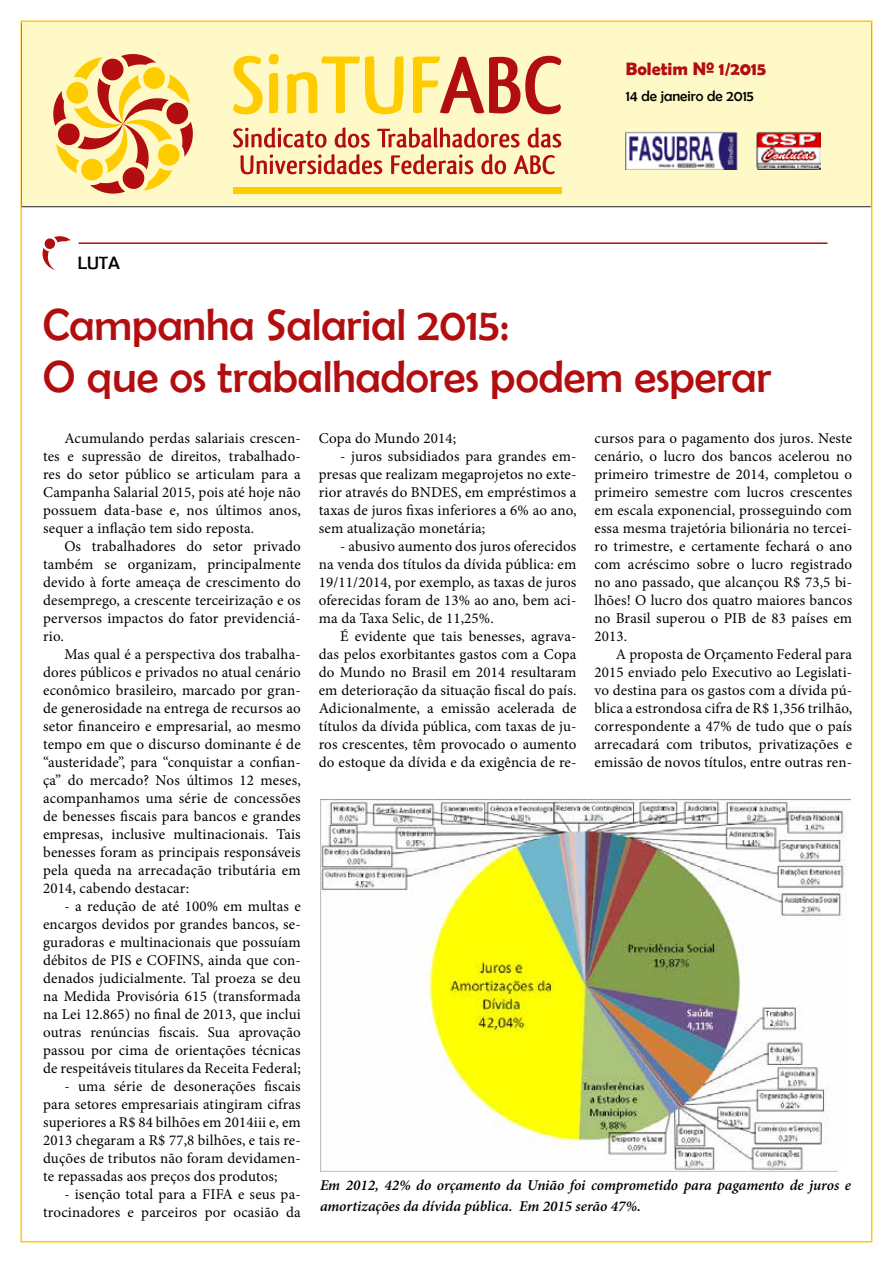
<style>
.page{position:relative;width:893px;height:1263px;background:#fff}
.page>*{position:absolute;margin:0;border:0;box-sizing:border-box;transform-origin:0 0}
.t1{font:45px/52.5px "Berlin Sans FB";color:#b20e10}
.t2{font:700 18px "Berlin Sans FB Demi";color:#b20e10}
.t3{font:18px "Berlin Sans FB";color:#000}
.t4{font:15px/18px "Minion Pro";letter-spacing:.01em;color:#000;text-align:justify}
.t5{font:italic 600 15px/21px "Minion Pro";letter-spacing:-.005em;color:#000}
.t6{font:15px "Berlin Sans FB";color:#000}
</style>
<div class="page">
<div style="left:22px;top:22px;width:849px;height:184px;background:#fff9c7"></div>
<svg style="left:53px;top:54px;width:140px;height:140px"></svg>
<svg style="left:233px;top:56px;width:30px;height:58px"></svg>
<svg style="left:269px;top:54px;width:10px;height:59px"></svg>
<svg style="left:286px;top:56px;width:117px;height:58px"></svg>
<svg style="left:413px;top:56px;width:148px;height:58px"></svg>
<div style="left:233px;top:188px;width:328px;height:6px;background:#fc0"></div>
<svg style="left:233px;top:127px;width:94px;height:21px"></svg>
<svg style="left:335px;top:127px;width:35px;height:21px"></svg>
<svg style="left:377px;top:127px;width:143px;height:21px"></svg>
<svg style="left:528px;top:127px;width:33px;height:21px"></svg>
<svg style="left:240px;top:154px;width:142px;height:20px"></svg>
<svg style="left:391px;top:154px;width:82px;height:20px"></svg>
<svg style="left:481px;top:154px;width:25px;height:20px"></svg>
<svg style="left:514px;top:155px;width:41px;height:19px"></svg>
<img style="left:626px;top:131px;width:195px;height:39px">
<div style="left:44px;top:238px;width:11px;height:11px;background:#b20e10;border-radius:5px"></div>
<svg style="left:42px;top:248px;width:13px;height:22px"></svg>
<svg style="left:54px;top:236px;width:17px;height:6px"></svg>
<hr style="left:79px;top:242px;width:748px;height:2px;background:#b20e10">
<img style="left:320px;top:799px;width:531px;height:373px">
<p class="t3" style="left:78px;top:253px;width:44px">LUTA</p>
<p class="t2" style="left:626px;top:59px;width:142px">Boletim Nº 1/2015</p>
<p class="t6" style="left:626px;top:88px;width:130px">14 de janeiro de 2015</p>
<h1 class="t1" style="left:43px;top:298px;width:730px">Campanha Salarial 2015:<br>O que os trabalhadores podem esperar</h1>
<p class="t4" style="left:43px;top:429px;width:259px;text-indent:21px">Acumulando perdas salariais crescen&shy;tes e supressão de direitos, trabalhado&shy;res do setor público se articulam para a Campanha Salarial 2015, pois até hoje não possuem data-base e, nos últimos anos, sequer a inflação tem sido reposta.</p>
<p class="t4" style="left:43px;top:537px;width:259px;text-indent:21px">Os trabalhadores do setor privado também se organizam, principalmente devido à forte ameaça de crescimento do desemprego, a crescente terceirização e os perversos impactos do fator previdenciá&shy;rio.</p>
<p class="t4" style="left:43px;top:645px;width:259px;text-indent:21px">Mas qual é a perspectiva dos trabalha&shy;dores públicos e privados no atual cenário econômico brasileiro, marcado por gran&shy;de generosidade na entrega de recursos ao setor financeiro e empresarial, ao mesmo tempo em que o discurso dominante é de “austeridade”, para “conquistar a confian&shy;ça” do mercado? Nos últimos 12 meses, acompanhamos uma série de concessões de benesses fiscais para bancos e grandes empresas, inclusive multinacionais. Tais benesses foram as principais responsáveis pela queda na arrecadação tributária em 2014, cabendo destacar:</p>
<p class="t4" style="left:43px;top:897px;width:259px;text-indent:21px">- a redução de até 100% em multas e encargos devidos por grandes bancos, se&shy;guradoras e multinacionais que possuíam débitos de PIS e COFINS, ainda que con&shy;denados judicialmente. Tal proeza se deu na Medida Provisória 615 (transformada na Lei 12.865) no final de 2013, que inclui outras renúncias fiscais. Sua aprovação passou por cima de orientações técnicas de respeitáveis titulares da Receita Federal;</p>
<p class="t4" style="left:43px;top:1077px;width:259px;text-indent:21px">- uma série de desonerações fiscais para setores empresariais atingiram cifras superiores a R$ 84 bilhões em 2014iii e, em 2013 chegaram a R$ 77,8 bilhões, e tais re&shy;duções de tributos não foram devidamen&shy;te repassadas aos preços dos produtos;</p>
<p class="t4" style="left:43px;top:1185px;width:259px;text-align:right">- isenção total para a FIFA e seus pa&shy;trocinadores e parceiros por ocasião da</p>
<p class="t4" style="left:319px;top:429px;width:139px">Copa do Mundo 2014;</p>
<p class="t4" style="left:319px;top:447px;width:259px;text-indent:21px">- juros subsidiados para grandes em&shy;presas que realizam megaprojetos no exte&shy;rior através do BNDES, em empréstimos a taxas de juros fixas inferiores a 6% ao ano, sem atualização monetária;</p>
<p class="t4" style="left:319px;top:537px;width:259px;text-indent:21px">- abusivo aumento dos juros oferecidos na venda dos títulos da dívida pública: em 19/11/2014, por exemplo, as taxas de juros oferecidas foram de 13% ao ano, bem aci&shy;ma da Taxa Selic, de 11,25%.</p>
<p class="t4" style="left:319px;top:627px;width:259px;text-indent:21px">É evidente que tais benesses, agrava&shy;das pelos exorbitantes gastos com a Copa do Mundo no Brasil em 2014 resultaram em deterioração da situação fiscal do país.<br>Adicionalmente, a emissão acelerada de títulos da dívida pública, com taxas de ju&shy;ros crescentes, têm provocado o aumento do estoque da dívida e da exigência de re-</p>
<p class="t4" style="left:594px;top:429px;width:259px">cursos para o pagamento dos juros. Neste cenário, o lucro dos bancos acelerou no primeiro trimestre de 2014, completou o primeiro semestre com lucros crescentes em escala exponencial, prosseguindo com essa mesma trajetória bilionária no tercei&shy;ro trimestre, e certamente fechará o ano com acréscimo sobre o lucro registrado no ano passado, que alcançou R$ 73,5 bi&shy;lhões! O lucro dos quatro maiores bancos no Brasil superou o PIB de 83 países em 2013.</p>
<p class="t4" style="left:594px;top:645px;width:259px;text-indent:21px">A proposta de Orçamento Federal para 2015 enviado pelo Executivo ao Legislati&shy;vo destina para os gastos com a dívida pú&shy;blica a estrondosa cifra de R$ 1,356 trilhão, correspondente a 47% de tudo que o país arrecadará com tributos, privatizações e emissão de novos títulos, entre outras ren-</p>
<p class="t5" style="left:320px;top:1174px;width:532px">Em 2012, 42% do orçamento da União foi comprometido para pagamento de juros e amortizações da dívida pública. Em 2015 serão 47%.</p>
</div>
